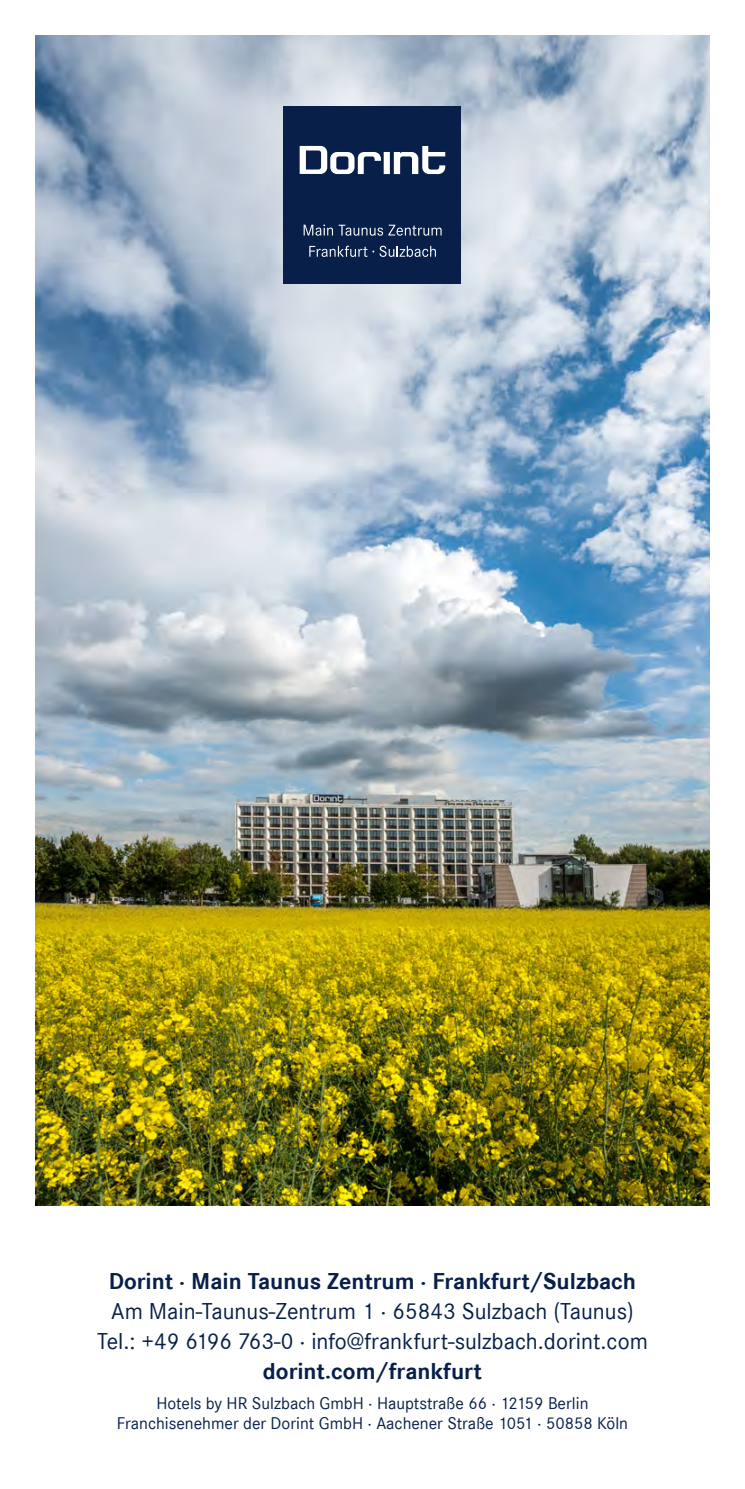
<style>
.page{position:relative;width:745px;height:1489px;background:#fff}
.page>*{position:absolute;margin:0;border:0;box-sizing:border-box;transform-origin:0 0}
.t1{font:23.75px/30px "Corporate S";color:#071f49;text-align:center}
.t2{font:700 23.75px "Corporate S";color:#071f49}
.t3{font:17.5px/20px "Corporate S";color:#071f49;text-align:center}
</style>
<div class="page">
<img style="left:35px;top:35px;width:674px;height:1170px">
<div style="left:85px;top:0;width:575px;height:482px;background:#fff;opacity:.75"></div>
<div style="left:283px;top:106px;width:178px;height:177px;background:#071f49"></div>
<svg style="left:393px;top:146px;width:52px;height:28px"></svg>
<div style="left:383px;top:152px;width:6px;height:22px;background:#fff"></div>
<svg style="left:299px;top:146px;width:81px;height:28px"></svg>
<svg style="left:303px;top:224px;width:138px;height:12px"></svg>
<svg style="left:309px;top:246px;width:126px;height:11px"></svg>
<h1 class="t2" style="left:109px;top:1267px;width:528px">Dorint · Main Taunus Zentrum · Frankfurt/Sulzbach</h1>
<h1 class="t1" style="left:97px;top:1296px;width:552px">Am Main-Taunus-Zentrum 1 · 65843 Sulzbach (Taunus)<br>Tel.: +49 6196 763-0 · info@frankfurt-sulzbach.dorint.com</h1>
<h1 class="t2" style="left:263px;top:1357px;width:220px">dorint.com/frankfurt</h1>
<p class="t3" style="left:117px;top:1393px;width:512px">Hotels by HR Sulzbach GmbH · Hauptstraße 66 · 12159 Berlin<br>Franchisenehmer der Dorint GmbH · Aachener Straße 1051 · 50858 Köln</p>
</div>
